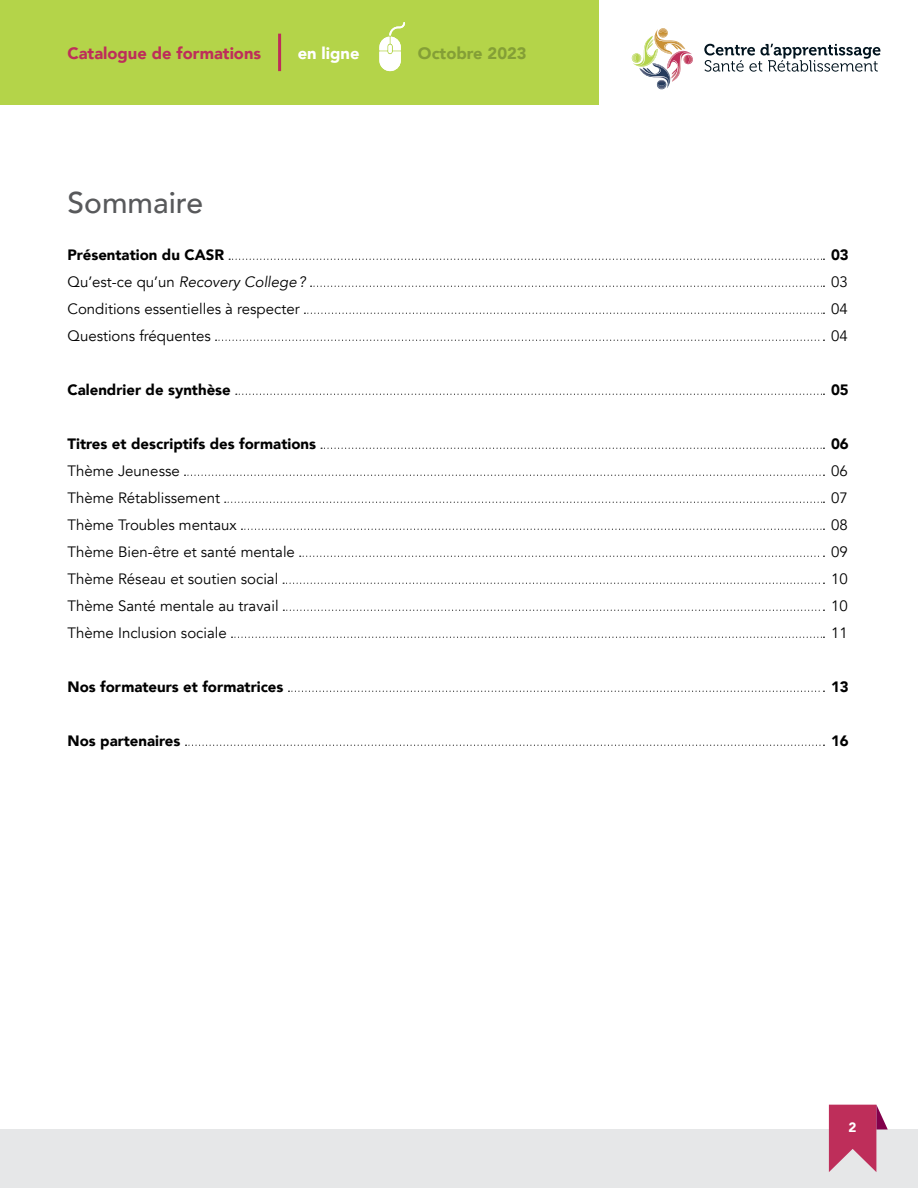
<style>
.page{position:relative;width:918px;height:1188px;background:#fff}
.page>*{position:absolute;margin:0;border:0;box-sizing:border-box;transform-origin:0 0}
.t1{font:500 30px "Avenir";color:#58595b}
.t2{font:900 16.5px "Avenir";color:#be2e5a}
.t3{font:900 16.5px "Avenir";color:#849f36}
.t4{font:900 16.5px "Avenir";color:#fff}
.t5{font:15px "Avenir";color:#000}
.t6{font:900 15px "Avenir";color:#000}
.t7{font:italic 15px "Avenir";color:#000}
.t8{font:900 13.5px "Avenir";color:#fff}
.s1{font-style:normal}
</style>
<div class="page">
<div style="left:0;top:0;width:598px;height:105px;background:#b4d449"></div>
<svg style="left:632px;top:28px;width:61px;height:62px"></svg>
<svg style="left:704px;top:44px;width:176px;height:28px"></svg>
<svg style="left:379px;top:22px;width:26px;height:50px"></svg>
<hr style="left:278px;top:34px;width:3px;height:37px;background:#be2e5a">
<div style="left:0;top:1129px;width:918px;height:59px;background:#e6e7e8"></div>
<svg style="left:829px;top:1105px;width:59px;height:67px"></svg>
<svg style="left:229px;top:259px;width:595px;height:1px"></svg>
<svg style="left:311px;top:286px;width:513px;height:1px"></svg>
<svg style="left:304px;top:313px;width:520px;height:1px"></svg>
<svg style="left:216px;top:340px;width:608px;height:1px"></svg>
<svg style="left:236px;top:394px;width:588px;height:1px"></svg>
<svg style="left:321px;top:448px;width:503px;height:1px"></svg>
<svg style="left:185px;top:475px;width:639px;height:1px"></svg>
<svg style="left:225px;top:502px;width:599px;height:1px"></svg>
<svg style="left:241px;top:529px;width:583px;height:1px"></svg>
<svg style="left:300px;top:556px;width:524px;height:1px"></svg>
<svg style="left:283px;top:583px;width:541px;height:1px"></svg>
<svg style="left:283px;top:610px;width:541px;height:1px"></svg>
<svg style="left:232px;top:637px;width:592px;height:1px"></svg>
<svg style="left:288px;top:691px;width:536px;height:1px"></svg>
<svg style="left:186px;top:745px;width:638px;height:1px"></svg>
<p class="t2" style="left:68px;top:40px;width:195px">Catalogue de formations</p>
<p class="t4" style="left:298px;top:40px;width:63px">en ligne</p>
<p class="t3" style="left:418px;top:40px;width:110px">Octobre 2023</p>
<h1 class="t1" style="left:68px;top:176px;width:137px">Sommaire</h1>
<p class="t6" style="left:68px;top:242px;width:158px">Présentation du CASR</p>
<p class="t6" style="left:831px;top:242px;width:19px">03</p>
<p class="t7" style="left:67px;top:273px;width:240px"><span class="s1">Qu’est-ce qu’un</span> Recovery College?</p>
<p class="t5" style="left:831px;top:273px;width:18px">03</p>
<p class="t5" style="left:67px;top:300px;width:234px">Conditions essentielles à respecter</p>
<p class="t5" style="left:831px;top:300px;width:18px">04</p>
<p class="t5" style="left:67px;top:327px;width:145px">Questions fréquentes</p>
<p class="t5" style="left:831px;top:327px;width:18px">04</p>
<p class="t6" style="left:67px;top:377px;width:165px">Calendrier de synthèse</p>
<p class="t6" style="left:831px;top:377px;width:19px">05</p>
<p class="t6" style="left:67px;top:431px;width:250px">Titres et descriptifs des formations</p>
<p class="t6" style="left:831px;top:431px;width:19px">06</p>
<p class="t5" style="left:67px;top:462px;width:114px">Thème Jeunesse</p>
<p class="t5" style="left:831px;top:462px;width:18px">06</p>
<p class="t5" style="left:67px;top:489px;width:154px">Thème Rétablissement</p>
<p class="t5" style="left:831px;top:489px;width:18px">07</p>
<p class="t5" style="left:67px;top:516px;width:171px">Thème Troubles mentaux</p>
<p class="t5" style="left:831px;top:516px;width:18px">08</p>
<p class="t5" style="left:67px;top:543px;width:229px">Thème Bien-être et santé mentale</p>
<p class="t5" style="left:831px;top:543px;width:18px">09</p>
<p class="t5" style="left:67px;top:570px;width:212px">Thème Réseau et soutien social</p>
<p class="t5" style="left:831px;top:570px;width:18px">10</p>
<p class="t5" style="left:67px;top:597px;width:213px">Thème Santé mentale au travail</p>
<p class="t5" style="left:831px;top:597px;width:18px">10</p>
<p class="t5" style="left:67px;top:624px;width:161px">Thème Inclusion sociale</p>
<p class="t5" style="left:831px;top:624px;width:18px">11</p>
<p class="t6" style="left:67px;top:674px;width:217px">Nos formateurs et formatrices</p>
<p class="t6" style="left:831px;top:674px;width:19px">13</p>
<p class="t6" style="left:67px;top:728px;width:115px">Nos partenaires</p>
<p class="t6" style="left:831px;top:728px;width:19px">16</p>
<p class="t8" style="left:849px;top:1115px;width:9px">2</p>
</div>
